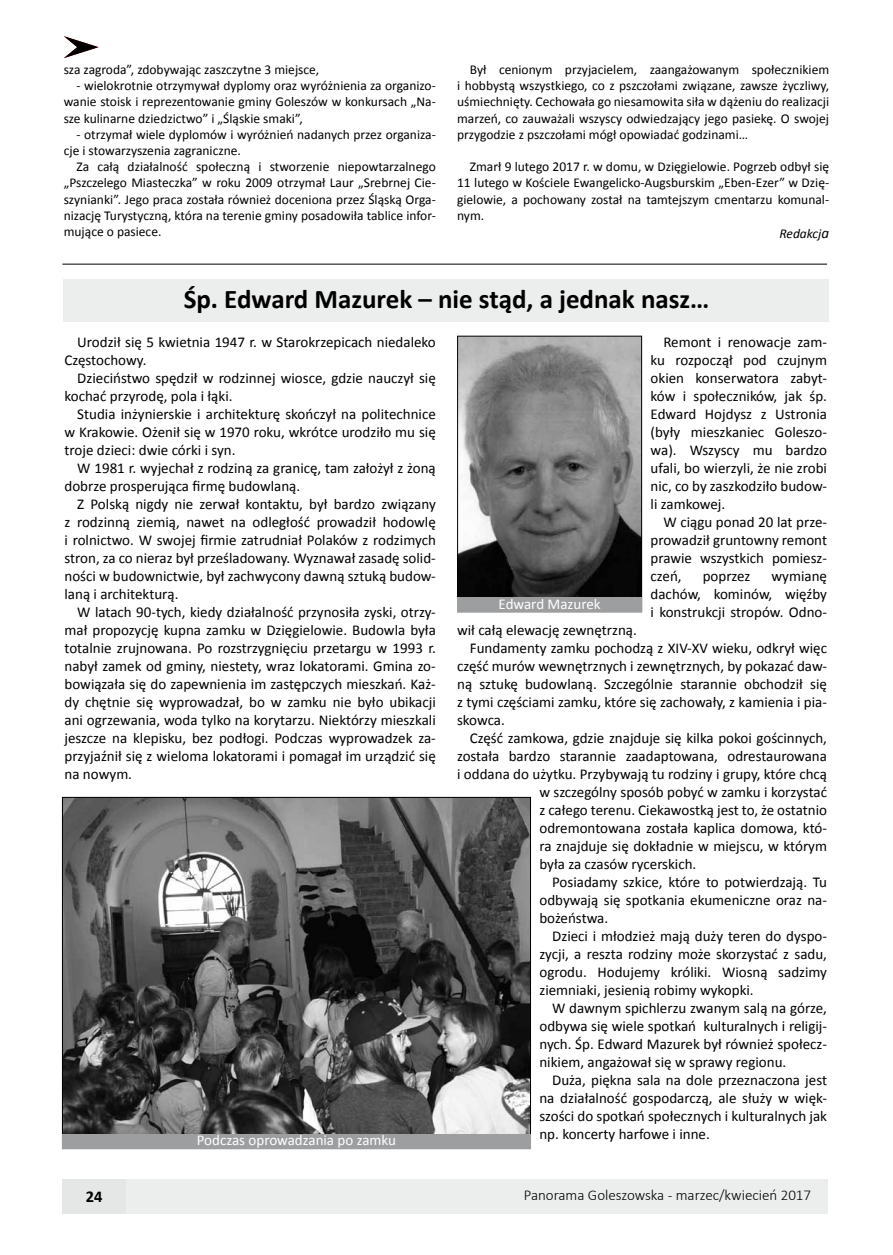
<style>
.page{position:relative;width:893px;height:1255px;background:#fff}
.page>*{position:absolute;margin:0;border:0;box-sizing:border-box;transform-origin:0 0}
.t1{font:700 27px "Calibri";color:#000}
.t2{font:700 16.5px "Calibri";color:#000}
.t3{font:15px/18px "Calibri";color:#000;text-align:justify}
.t4{font:300 15px "Calibri";color:#000}
.t5{font:15px "Calibri";color:#fff}
.t6{font:13.5px/16.2px "Calibri";color:#000;text-align:justify}
.t7{font:italic 13.5px "Calibri";color:#000}
.s1{font-size:15px}
</style>
<div class="page">
<div style="left:65px;top:1179px;width:763px;height:34px;background:#eceded"></div>
<div style="left:62px;top:1179px;width:64px;height:34px;background:#e5e6e6"></div>
<div style="left:64px;top:279px;width:765px;height:42px;background:#eceded"></div>
<svg style="left:64px;top:36px;width:35px;height:22px"></svg>
<hr style="left:62px;top:264px;width:765px;height:1px;background:#000">
<img style="left:459px;top:338px;width:181px;height:259px">
<div style="left:457px;top:336px;width:185px;height:276px;border:1px solid #000"></div>
<img style="left:64px;top:799px;width:465px;height:334px">
<div style="left:457px;top:597px;width:185px;height:15px;background:#9c9e9f"></div>
<div style="left:62px;top:1133px;width:469px;height:15px;background:#9c9e9f"></div>
<p class="t6" style="left:64px;top:61px;width:257px">sza zagroda”, zdobywając zaszczytne 3 miejsce,</p>
<p class="t6" style="left:64px;top:78px;width:374px;text-indent:13px">- wielokrotnie otrzymywał dyplomy oraz wyróżnienia za organizo&shy;wanie stoisk i reprezentowanie gminy Goleszów w konkursach „Na&shy;sze kulinarne dziedzictwo” i „Śląskie smaki”,</p>
<p class="t6" style="left:64px;top:126px;width:374px;text-indent:13px">- otrzymał wiele dyplomów i wyróżnień nadanych przez organiza&shy;cje i stowarzyszenia zagraniczne.</p>
<p class="t6" style="left:64px;top:159px;width:374px;text-indent:13px">Za całą działalność społeczną i stworzenie niepowtarzalnego „Pszczelego Miasteczka” w roku 2009 otrzymał Laur „Srebrnej Cie&shy;szynianki”. Jego praca została również doceniona przez Śląską Orga&shy;nizację Turystyczną, która na terenie gminy posadowiła tablice infor&shy;mujące o pasiece.</p>
<p class="t6" style="left:457px;top:61px;width:374px;text-indent:13px">Był cenionym przyjacielem, zaangażowanym społecznikiem i hobbystą wszystkiego, co z pszczołami związane, zawsze życzliwy, uśmiechnięty. Cechowała go niesamowita siła w dążeniu do realizacji marzeń, co zauważali wszyscy odwiedzający jego pasiekę. O swojej przygodzie z pszczołami mógł opowiadać godzinami…</p>
<p class="t6" style="left:457px;top:159px;width:374px;text-indent:13px">Zmarł 9 lutego 2017 r. w domu, w Dzięgielowie. Pogrzeb odbył się 11 lutego w Kościele Ewangelicko-Augsburskim „Eben-Ezer” w Dzię&shy;gielowie, a pochowany został na tamtejszym cmentarzu komunal&shy;nym.</p>
<p class="t7" style="left:779px;top:224px;width:51px">Redakcj<span class="s1">a</span></p>
<h1 class="t1" style="left:184px;top:281px;width:527px">Śp. Edward Mazurek – nie stąd, a jednak nasz…</h1>
<p class="t3" style="left:65px;top:333px;width:373px;text-indent:13px">Urodził się 5 kwietnia 1947 r. w Starokrzepicach niedaleko<br>Częstochowy.</p>
<p class="t3" style="left:65px;top:369px;width:373px;text-indent:13px">Dzieciństwo spędził w rodzinnej wiosce, gdzie nauczył się kochać przyrodę, pola i łąki.</p>
<p class="t3" style="left:65px;top:405px;width:373px;text-indent:13px">Studia inżynierskie i architekturę skończył na politechnice w Krakowie. Ożenił się w 1970 roku, wkrótce urodziło mu się troje dzieci: dwie córki i syn.</p>
<p class="t3" style="left:65px;top:459px;width:373px;text-indent:13px">W 1981 r. wyjechał z rodziną za granicę, tam założył z żoną dobrze prosperująca firmę budowlaną.</p>
<p class="t3" style="left:65px;top:495px;width:373px;text-indent:13px">Z Polską nigdy nie zerwał kontaktu, był bardzo związany z rodzinną ziemią, nawet na odległość prowadził hodowlę i rolnictwo. W swojej firmie zatrudniał Polaków z rodzimych stron, za co nieraz był prześladowany. Wyznawał zasadę solid&shy;ności w budownictwie, był zachwycony dawną sztuką budow&shy;laną i architekturą.</p>
<p class="t3" style="left:65px;top:603px;width:373px;text-indent:13px">W latach 90-tych, kiedy działalność przynosiła zyski, otrzy&shy;mał propozycję kupna zamku w Dzięgielowie. Budowla była totalnie zrujnowana. Po rozstrzygnięciu przetargu w 1993 r. nabył zamek od gminy, niestety, wraz lokatorami. Gmina zo&shy;bowiązała się do zapewnienia im zastępczych mieszkań. Każ&shy;dy chętnie się wyprowadzał, bo w zamku nie było ubikacji ani ogrzewania, woda tylko na korytarzu. Niektórzy mieszkali jeszcze na klepisku, bez podłogi. Podczas wyprowadzek za&shy;przyjaźnił się z wieloma lokatorami i pomagał im urządzić się na nowym.</p>
<p class="t5" style="left:197px;top:1130px;width:201px">Podczas oprowadzania po zamku</p>
<p class="t5" style="left:499px;top:594px;width:104px">Edward Mazurek</p>
<p class="t3" style="left:651px;top:333px;width:178px;text-indent:13px">Remont i renowacje zam&shy;ku rozpoczął pod czujnym okien konserwatora zabyt&shy;ków i społeczników, jak śp.<br>Edward Hojdysz z Ustronia (były mieszkaniec Goleszo&shy;wa). Wszyscy mu bardzo ufali, bo wierzyli, że nie zrobi nic, co by zaszkodziło budow&shy;li zamkowej.</p>
<p class="t3" style="left:651px;top:513px;width:178px;text-indent:13px">W ciągu ponad 20 lat prze&shy;prowadził gruntowny remont prawie wszystkich pomiesz&shy;czeń,</p>
<p class="t3" style="left:651px;top:567px;width:178px;text-indent:121px">wymianę dachów, kominów, więźby i konstrukcji stropów. Odno-</p>
<p class="t3" style="left:703px;top:567px;width:49px">poprzez</p>
<p class="t3" style="left:457px;top:621px;width:181px">wił całą elewację zewnętrzną.</p>
<p class="t3" style="left:470px;top:639px;width:359px">Fundamenty zamku pochodzą z XIV-XV wieku, odkrył więc</p>
<p class="t3" style="left:457px;top:657px;width:371px">część murów wewnętrznych i zewnętrznych, by pokazać daw-</p>
<p class="t3" style="left:457px;top:675px;width:371px">ną sztukę budowlaną. Szczególnie starannie obchodził się</p>
<p class="t3" style="left:457px;top:693px;width:371px">z tymi częściami zamku, które się zachowały, z kamienia i pia-</p>
<p class="t3" style="left:457px;top:711px;width:49px">skowca.</p>
<p class="t3" style="left:470px;top:729px;width:359px">Część zamkowa, gdzie znajduje się kilka pokoi gościnnych,</p>
<p class="t3" style="left:457px;top:747px;width:371px">została bardzo starannie zaadaptowana, odrestaurowana</p>
<p class="t3" style="left:457px;top:765px;width:371px">i oddana do użytku. Przybywają tu rodziny i grupy, które chcą</p>
<p class="t3" style="left:539px;top:783px;width:289px">w szczególny sposób pobyć w zamku i korzystać</p>
<p class="t3" style="left:539px;top:801px;width:289px">z całego terenu. Ciekawostką jest to, że ostatnio</p>
<p class="t3" style="left:539px;top:819px;width:289px">odremontowana została kaplica domowa, któ-</p>
<p class="t3" style="left:539px;top:837px;width:289px">ra znajduje się dokładnie w miejscu, w którym</p>
<p class="t3" style="left:539px;top:855px;width:158px">była za czasów rycerskich.</p>
<p class="t3" style="left:552px;top:873px;width:276px">Posiadamy szkice, które to potwierdzają. Tu</p>
<p class="t3" style="left:539px;top:891px;width:289px">odbywają się spotkania ekumeniczne oraz na-</p>
<p class="t3" style="left:539px;top:909px;width:70px">bożeństwa.</p>
<p class="t3" style="left:552px;top:927px;width:276px">Dzieci i młodzież mają duży teren do dyspo-</p>
<p class="t3" style="left:539px;top:945px;width:289px">zycji, a reszta rodziny może skorzystać z sadu,</p>
<p class="t3" style="left:539px;top:963px;width:289px">ogrodu. Hodujemy króliki. Wiosną sadzimy</p>
<p class="t3" style="left:539px;top:981px;width:216px">ziemniaki, jesienią robimy wykopki.</p>
<p class="t3" style="left:552px;top:999px;width:276px">W dawnym spichlerzu zwanym salą na górze,</p>
<p class="t3" style="left:539px;top:1017px;width:289px">odbywa się wiele spotkań kulturalnych i religij-</p>
<p class="t3" style="left:539px;top:1035px;width:289px">nych. Śp. Edward Mazurek był również społecz-</p>
<p class="t3" style="left:539px;top:1053px;width:248px">nikiem, angażował się w sprawy regionu.</p>
<p class="t3" style="left:552px;top:1071px;width:276px">Duża, piękna sala na dole przeznaczona jest</p>
<p class="t3" style="left:539px;top:1089px;width:289px">na działalność gospodarczą, ale służy w więk-</p>
<p class="t3" style="left:539px;top:1107px;width:289px">szości do spotkań społecznych i kulturalnych jak</p>
<p class="t3" style="left:539px;top:1125px;width:172px">np. koncerty harfowe i inne.</p>
<p class="t2" style="left:86px;top:1185px;width:18px">24</p>
<p class="t4" style="left:524px;top:1185px;width:289px">Panorama Goleszowska - marzec/kwiecień 2017</p>
</div>
